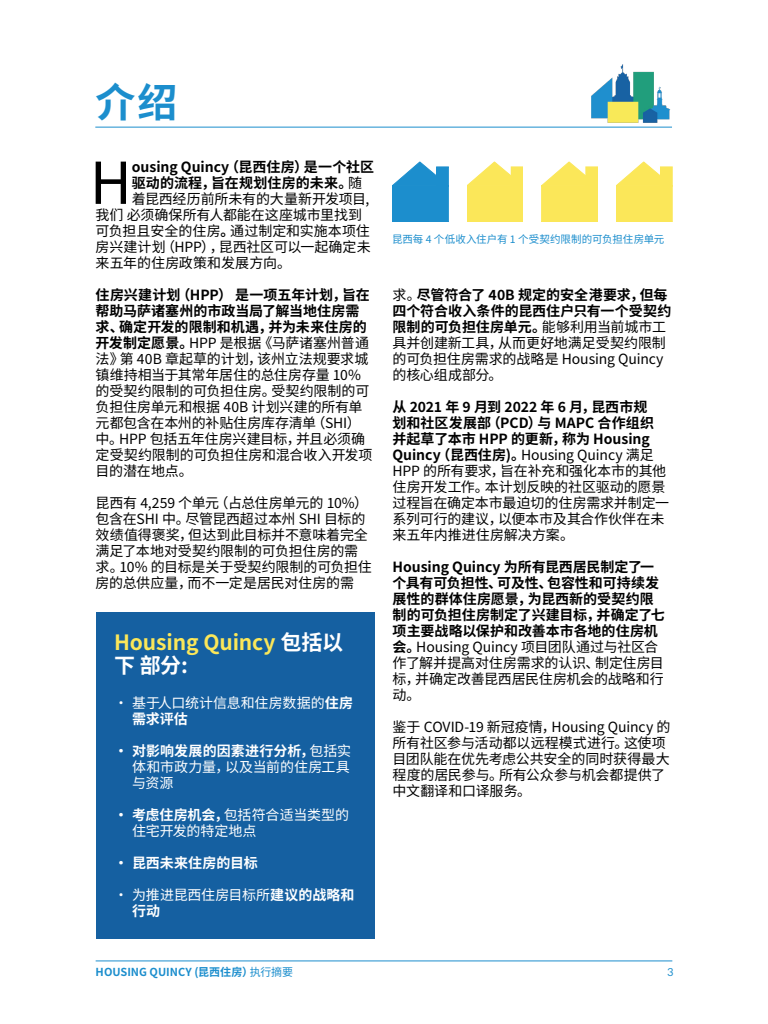
<style>
.page{position:relative;width:768px;height:1024px;background:#fff}
.page>*{position:absolute;margin:0;border:0;box-sizing:border-box;transform-origin:0 0}
.t1{font:57.6px "Noto Sans SC";color:#000}
.t2{font:700 40px "Noto Sans SC";color:#1c8ecd}
.t3{font:700 21px/23px "Noto Sans SC";letter-spacing:-.005em;color:#fbe759}
.t4{font:14px/16px "Noto Sans SC";letter-spacing:-.01em;color:#000}
.t5{font:700 14px/16px "Noto Sans SC";color:#000}
.t6{font:14px/16px "Noto Sans SC";letter-spacing:-.005em;color:#fff}
.t7{font:700 14px "Noto Sans SC";letter-spacing:-.005em;color:#fff}
.t8{font:700 11px "Noto Sans SC";color:#1c8ecd}
.t9{font:11px "Lato";color:#1c8ecd}
.t10{font:10.5px "Noto Sans SC";color:#1c8ecd}
.s1{font-weight:400}
.s2{font-weight:700}
.s3{color:#fff}
</style>
<div class="page">
<hr style="left:95px;top:127px;width:577px;height:1px;background:#1c8ecd">
<img style="left:591px;top:65px;width:80px;height:58px">
<div style="left:96px;top:613px;width:278px;height:326px;background:#1560a1"></div>
<div style="left:393px;top:186px;width:55px;height:36px;background:#1c8ecd"></div>
<svg style="left:393px;top:162px;width:55px;height:24px"></svg>
<div style="left:437px;top:167px;width:11px;height:19px;background:#1c8ecd"></div>
<div style="left:467px;top:186px;width:56px;height:36px;background:#fbe759"></div>
<svg style="left:467px;top:162px;width:56px;height:24px"></svg>
<div style="left:511px;top:167px;width:12px;height:19px;background:#fbe759"></div>
<div style="left:542px;top:186px;width:55px;height:36px;background:#fbe759"></div>
<svg style="left:542px;top:162px;width:55px;height:24px"></svg>
<div style="left:586px;top:167px;width:11px;height:19px;background:#fbe759"></div>
<div style="left:616px;top:186px;width:56px;height:36px;background:#fbe759"></div>
<svg style="left:616px;top:162px;width:56px;height:24px"></svg>
<div style="left:660px;top:167px;width:12px;height:19px;background:#fbe759"></div>
<hr style="left:96px;top:961px;width:576px;height:1px;background:#1c8ecd">
<h2 class="t2" style="left:95px;top:80px;width:84px">介绍</h2>
<h1 class="t1" style="left:90px;top:150px;width:43px">H</h1>
<p class="t5" style="left:132px;top:159px;width:244px">ousing Quincy（昆西住房）是一个社区</p>
<p class="t5" style="left:132px;top:175px;width:232px">驱动的流程，旨在规划住房的未来。<span class="s1">随</span></p>
<p class="t4" style="left:132px;top:191px;width:239px">着昆西经历前所未有的大量新开发项目,</p>
<p class="t4" style="left:96px;top:207px;width:268px">我们 必须确保所有人都能在这座城市里找到</p>
<p class="t4" style="left:96px;top:223px;width:276px">可负担且安全的住房<span class="s2">。</span>通过制定和实施本项住</p>
<p class="t4" style="left:96px;top:239px;width:277px">房兴建计划（HPP），昆西社区可以一起确定未</p>
<p class="t4" style="left:96px;top:255px;width:197px">来五年的住房政策和发展方向。</p>
<p class="t4" style="left:96px;top:287px;width:278px"><span class="s2">住房兴建计划（HPP） 是一项五年计划，旨在帮助马萨诸塞州的市政当局了解当地住房需求、确定开发的限制和机遇，并为未来住房的开发制定愿景。</span>HPP 是根据《马萨诸塞州普通法》第 40B 章起草的计划，该州立法规要求城镇维持相当于其常年居住的总住房存量 10%的受契约限制的可负担住房。受契约限制的可负担住房单元和根据 40B 计划兴建的所有单元都包含在本州的补贴住房库存清单（SHI）中。HPP 包括五年住房兴建目标，并且必须确定受契约限制的可负担住房和混合收入开发项目的潜在地点。</p>
<p class="t4" style="left:96px;top:495px;width:278px">昆西有 4,259 个单元（占总住房单元的 10%）包含在SHI 中。尽管昆西超过本州 SHI 目标的效绩值得褒奖，但达到此目标并不意味着完全满足了本地对受契约限制的可负担住房的需求。10% 的目标是关于受契约限制的可负担住房的总供应量，而不一定是居民对住房的需</p>
<h3 class="t3" style="left:114px;top:631px;width:231px">Housing Quincy <span class="s3">包括以下 部分:</span></h3>
<p class="t6" style="left:132px;top:695px;width:223px;text-indent:-18px">• 基于人口统计信息和住房数据的<span class="s2">住房需求评估</span></p>
<p class="t6" style="left:132px;top:743px;width:221px;text-align:justify;text-indent:-18px"><span class="s2">• 对影响发展的因素进行分析，</span>包括实体和市政力量，以及当前的住房工具与资源</p>
<p class="t6" style="left:132px;top:807px;width:219px;text-indent:-18px"><span class="s2">• 考虑住房机会，</span>包括符合适当类型的住宅开发的特定地点</p>
<p class="t7" style="left:114px;top:855px;width:145px">• 昆西未来住房的目标</p>
<p class="t6" style="left:132px;top:887px;width:224px;text-indent:-18px">• 为推进昆西住房目标所<span class="s2">建议的战略和行动</span></p>
<p class="t10" style="left:392px;top:233px;width:274px">昆西每 4 个低收入住户有 1 个受契约限制的可负担住房单元</p>
<p class="t4" style="left:393px;top:287px;width:280px">求。<span class="s2">尽管符合了 40B 规定的安全港要求，但每四个符合收入条件的昆西住户只有一个受契约限制的可负担住房单元。</span>能够利用当前城市工具并创建新工具，从而更好地满足受契约限制的可负担住房需求的战略是 Housing Quincy的核心组成部分。</p>
<p class="t4" style="left:393px;top:399px;width:278px"><span class="s2">从 2021 年 9 月到 2022 年 6 月，昆西市规<br>划和社区发展部（PCD）与 MAPC 合作组织并起草了本市 HPP 的更新，称为 Housing<br>Quincy（昆西住房)。</span>Housing Quincy 满足<br>HPP 的所有要求，旨在补充和强化本市的其他住房开发工作。本计划反映的社区驱动的愿景过程旨在确定本市最迫切的住房需求并制定一系列可行的建议，以便本市及其合作伙伴在未来五年内推进住房解决方案。</p>
<p class="t5" style="left:393px;top:559px;width:274px">Housing Quincy 为所有昆西居民制定了一个具有可负担性、可及性、包容性和可持续发展性的群体住房愿景，为昆西新的受契约限制的可负担住房制定了兴建目标，并确定了七项主要战略以保护和改善本市各地的住房机会。<span class="s1">Housing Quincy 项目团队通过与社区合作了解并提高对住房需求的认识、制定住房目标，并确定改善昆西居民住房机会的战略和行动。</span></p>
<p class="t4" style="left:393px;top:719px;width:279px">鉴于 COVID-19 新冠疫情，Housing Quincy 的所有社区参与活动都以远程模式进行。这使项目团队能在优先考虑公共安全的同时获得最大程度的居民参与。所有公众参与机会都提供了中文翻译和口译服务。</p>
<p class="t8" style="left:96px;top:966px;width:199px">HOUSING QUINCY (昆西住房）<span class="s1">执行摘要</span></p>
<p class="t9" style="left:667px;top:966px;width:8px">3</p>
</div>
